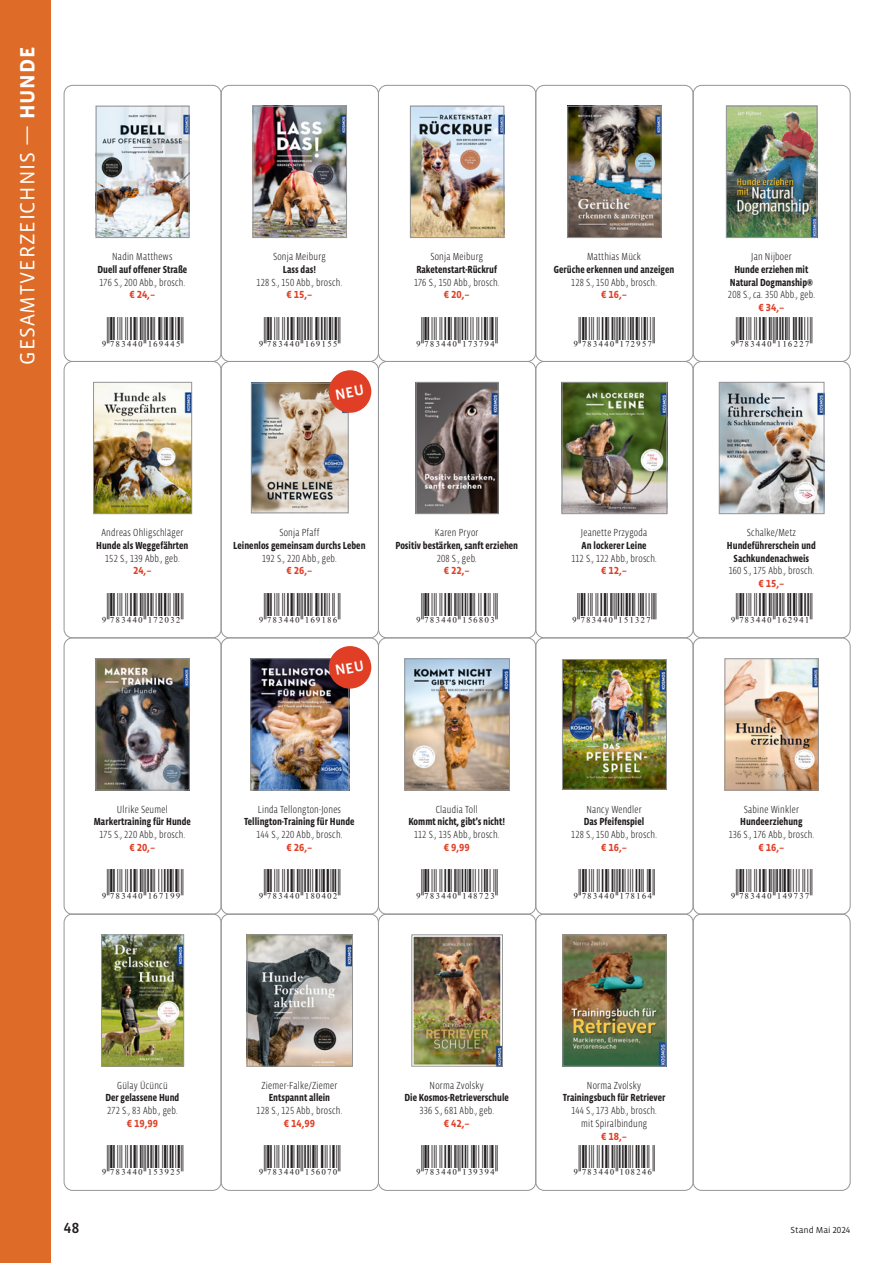
<style>
.page{position:relative;width:893px;height:1263px;background:#fff}
.page>*{position:absolute;margin:0;border:0;box-sizing:border-box;transform-origin:0 0}
.t1{font:21px "Vista Sans OT";letter-spacing:.04em;color:#fff}
.t2{font:500 15px "Vista Sans OT";color:#231f20}
.Copy_Backlist{font:12.75px "C Code UPCEAN HRBS3";letter-spacing:.02em;color:#231f20}
.Copy_Backlist-2{font:300 10.5px/12.8px "Vista Sans Nar OT";letter-spacing:.02em;color:#231f20;text-align:center}
.Copy_Backlist-3{font:700 10.5px/12.8px "Vista Sans Nar OT";color:#231f20;text-align:center}
.t3{font:9px "Vista Sans OT";color:#231f20}
.s1{font-weight:700}
.s2{font-family:"Vista Sans OT";font-weight:700;color:#e03f26}
.s3{font-weight:300}
.s4{font-family:"Vista Sans OT";color:#e03f26}
</style>
<div class="page">
<img style="left:98px;top:108px;width:89px;height:128px">
<div style="left:96px;top:106px;width:93px;height:132px;border:1px solid #939598"></div>
<div style="left:64px;top:85px;width:157px;height:277px;border:1px solid #939598;border-radius:9px"></div>
<img style="left:255px;top:108px;width:90px;height:128px">
<div style="left:253px;top:106px;width:94px;height:132px;border:1px solid #939598"></div>
<div style="left:221px;top:85px;width:158px;height:277px;border:1px solid #939598;border-radius:9px"></div>
<img style="left:412px;top:108px;width:90px;height:128px">
<div style="left:410px;top:106px;width:94px;height:132px;border:1px solid #939598"></div>
<div style="left:378px;top:85px;width:158px;height:277px;border:1px solid #939598;border-radius:9px"></div>
<img style="left:569px;top:108px;width:90px;height:128px">
<div style="left:567px;top:106px;width:94px;height:132px;border:1px solid #939598"></div>
<div style="left:535px;top:85px;width:158px;height:277px;border:1px solid #939598;border-radius:9px"></div>
<img style="left:728px;top:108px;width:87px;height:128px">
<div style="left:726px;top:106px;width:91px;height:132px;border:1px solid #939598"></div>
<div style="left:693px;top:85px;width:157px;height:277px;border:1px solid #939598;border-radius:9px"></div>
<img style="left:95px;top:384px;width:95px;height:128px">
<div style="left:93px;top:382px;width:99px;height:132px;border:1px solid #939598"></div>
<div style="left:64px;top:361px;width:157px;height:277px;border:1px solid #939598;border-radius:9px"></div>
<img style="left:98px;top:660px;width:90px;height:128px">
<div style="left:96px;top:658px;width:94px;height:132px;border:1px solid #939598"></div>
<div style="left:64px;top:637px;width:157px;height:277px;border:1px solid #939598;border-radius:9px"></div>
<img style="left:103px;top:936px;width:79px;height:128px">
<div style="left:101px;top:934px;width:83px;height:132px;border:1px solid #939598"></div>
<div style="left:64px;top:914px;width:157px;height:277px;border:1px solid #939598;border-radius:9px"></div>
<img style="left:253px;top:385px;width:93px;height:126px">
<div style="left:251px;top:383px;width:97px;height:130px;border:1px solid #939598"></div>
<div style="left:221px;top:361px;width:158px;height:277px;border:1px solid #939598;border-radius:9px"></div>
<div style="left:329px;top:370px;width:42px;height:43px;background:#e03f26;border-radius:50%"></div>
<img style="left:252px;top:660px;width:95px;height:128px">
<div style="left:250px;top:658px;width:99px;height:132px;border:1px solid #939598"></div>
<div style="left:221px;top:637px;width:158px;height:277px;border:1px solid #939598;border-radius:9px"></div>
<div style="left:329px;top:646px;width:42px;height:43px;background:#e03f26;border-radius:50%"></div>
<img style="left:249px;top:936px;width:102px;height:128px">
<div style="left:247px;top:934px;width:106px;height:132px;border:1px solid #939598"></div>
<div style="left:221px;top:914px;width:158px;height:277px;border:1px solid #939598;border-radius:9px"></div>
<img style="left:564px;top:384px;width:101px;height:128px">
<div style="left:562px;top:382px;width:105px;height:132px;border:1px solid #939598"></div>
<div style="left:535px;top:361px;width:158px;height:277px;border:1px solid #939598;border-radius:9px"></div>
<img style="left:564px;top:661px;width:101px;height:126px">
<div style="left:562px;top:659px;width:105px;height:130px;border:1px solid #939598"></div>
<div style="left:535px;top:637px;width:158px;height:277px;border:1px solid #939598;border-radius:9px"></div>
<img style="left:565px;top:936px;width:99px;height:128px">
<div style="left:563px;top:934px;width:103px;height:132px;border:1px solid #939598"></div>
<div style="left:535px;top:914px;width:158px;height:277px;border:1px solid #939598;border-radius:9px"></div>
<img style="left:721px;top:384px;width:101px;height:128px">
<div style="left:719px;top:382px;width:105px;height:132px;border:1px solid #939598"></div>
<div style="left:693px;top:361px;width:157px;height:277px;border:1px solid #939598;border-radius:9px"></div>
<img style="left:727px;top:660px;width:90px;height:128px">
<div style="left:725px;top:658px;width:94px;height:132px;border:1px solid #939598"></div>
<div style="left:693px;top:637px;width:157px;height:277px;border:1px solid #939598;border-radius:9px"></div>
<div style="left:693px;top:914px;width:157px;height:277px;border:1px solid #939598;border-radius:9px"></div>
<img style="left:418px;top:384px;width:78px;height:128px">
<div style="left:416px;top:382px;width:82px;height:132px;border:1px solid #939598"></div>
<div style="left:378px;top:361px;width:158px;height:277px;border:1px solid #939598;border-radius:9px"></div>
<img style="left:406px;top:660px;width:102px;height:128px">
<div style="left:404px;top:658px;width:106px;height:132px;border:1px solid #939598"></div>
<div style="left:378px;top:637px;width:158px;height:277px;border:1px solid #939598;border-radius:9px"></div>
<img style="left:414px;top:936px;width:87px;height:128px">
<div style="left:412px;top:934px;width:91px;height:132px;border:1px solid #939598"></div>
<div style="left:378px;top:914px;width:158px;height:277px;border:1px solid #939598;border-radius:9px"></div>
<div style="left:0;top:0;width:51px;height:1263px;background:#de6b27"></div>
<h1 class="t1" style="left:17px;top:365px;width:320px;rotate:-90deg">GESAMTVERZEICHNIS — <span class="s1">HUNDE</span></h1>
<p class="Copy_Backlist-2" style="left:97px;top:250px;width:91px">Nadin Matthews<br><span class="s1">Duell auf offener Straße<br></span>176 S., 200 Abb., brosch. <span class="s2">€ 24,–</span></p>
<p class="Copy_Backlist" style="left:101px;top:328px;width:83px">*[7WR4S0-BGJEEF]</p>
<p class="Copy_Backlist-2" style="left:257px;top:250px;width:87px">Sonja Meiburg<br><span class="s1">Lass das!<br></span>128 S., 150 Abb., brosch. <span class="s2">€ 15,–</span></p>
<p class="Copy_Backlist" style="left:258px;top:328px;width:83px">*[7WR4S0-BGJBFF]</p>
<p class="Copy_Backlist-2" style="left:414px;top:250px;width:87px">Sonja Meiburg<br><span class="s1">Raketenstart-Rückruf<br></span>176 S., 150 Abb., brosch. <span class="s2">€ 20,–</span></p>
<p class="Copy_Backlist" style="left:416px;top:328px;width:83px">*[7WR4S0-BHDHJE]</p>
<p class="Copy_Backlist-2" style="left:554px;top:250px;width:122px">Matthias Mück<br><span class="s1">Gerüche erkennen und anzeigen<br></span>128 S., 150 Abb., brosch.<br><span class="s2">€ 16,–</span></p>
<p class="Copy_Backlist" style="left:573px;top:328px;width:83px">*[7WR4S0-BHCJFH]</p>
<p class="Copy_Backlist-3" style="left:728px;top:250px;width:88px"><span class="s3">Jan Nijboer<br></span>Hunde erziehen mit<br>Natural Dogmanship®<br><span class="s3">208 S., ca. 350 Abb., geb. </span><span class="s4">€ 34,–</span></p>
<p class="Copy_Backlist" style="left:730px;top:328px;width:83px">*[7WR4S0-BBGCCH]</p>
<p class="Copy_Backlist-2" style="left:96px;top:526px;width:94px">Andreas Ohligschläger<br><span class="s1">Hunde als Weggefährten<br></span>152 S., 139 Abb., geb.<br><span class="s2">24,–</span></p>
<p class="Copy_Backlist" style="left:101px;top:604px;width:83px">*[7WR4S0-BHCADC]</p>
<p class="Copy_Backlist-3" style="left:233px;top:526px;width:134px"><span class="s3">Sonja Pfaff<br></span>Leinenlos gemeinsam durchs Leben<br><span class="s3">192 S., 220 Abb., geb.<br></span><span class="s4">€ 26,–</span></p>
<p class="Copy_Backlist" style="left:258px;top:604px;width:83px">*[7WR4S0-BGJBIG]</p>
<p class="Copy_Backlist-3" style="left:395px;top:526px;width:124px"><span class="s3">Karen Pryor<br></span>Positiv bestärken, sanft erziehen<br><span class="s3">208 S., geb.<br></span><span class="s4">€ 22,–</span></p>
<p class="Copy_Backlist" style="left:416px;top:604px;width:83px">*[7WR4S0-BFGIAD]</p>
<p class="Copy_Backlist-2" style="left:571px;top:526px;width:87px">Jeanette Przygoda<br><span class="s1">An lockerer Leine<br></span>112 S., 122 Abb., brosch. <span class="s2">€ 12,–</span></p>
<p class="Copy_Backlist" style="left:572px;top:604px;width:86px">*[7WR4S0-BFBDCH]]</p>
<p class="Copy_Backlist-3" style="left:727px;top:526px;width:90px"><span class="s3">Schalke/Metz<br></span>Hundeführerschein und<br>Sachkundenachweis<br><span class="s3">160 S., 175 Abb., brosch. </span><span class="s4">€ 15,–</span></p>
<p class="Copy_Backlist" style="left:730px;top:604px;width:83px">*[7WR4S0-BGCJEB]</p>
<p class="Copy_Backlist-2" style="left:94px;top:803px;width:99px">Ulrike Seumel<br><span class="s1">Markertraining für Hunde<br></span>175 S., 220 Abb., brosch.<br><span class="s2">€ 20,–</span></p>
<p class="Copy_Backlist" style="left:101px;top:880px;width:83px">*[7WR4S0-BGHBJJ]</p>
<p class="Copy_Backlist-2" style="left:244px;top:803px;width:112px">Linda Tellongton-Jones<br><span class="s1">Tellington-Training für Hunde<br></span>144 S., 220 Abb., brosch.<br><span class="s2">€ 26,–</span></p>
<p class="Copy_Backlist" style="left:258px;top:880px;width:83px">*[7WR4S0-BIAEAC]</p>
<p class="Copy_Backlist-2" style="left:408px;top:803px;width:98px">Claudia Toll<br><span class="s1">Kommt nicht, gibt’s nicht!<br></span>112 S., 135 Abb., brosch.<br><span class="s2">€ 9,99</span></p>
<p class="Copy_Backlist" style="left:416px;top:880px;width:83px">*[7WR4S0-BEIHCD]</p>
<p class="Copy_Backlist-2" style="left:571px;top:803px;width:87px">Nancy Wendler<br><span class="s1">Das Pfeifenspiel<br></span>128 S., 150 Abb., brosch. <span class="s2">€ 16,–</span></p>
<p class="Copy_Backlist" style="left:573px;top:880px;width:83px">*[7WR4S0-BHIBGE]</p>
<p class="Copy_Backlist-2" style="left:729px;top:803px;width:87px">Sabine Winkler<br><span class="s1">Hundeerziehung<br></span>136 S., 176 Abb., brosch. <span class="s2">€ 16,–</span></p>
<p class="Copy_Backlist" style="left:730px;top:880px;width:83px">*[7WR4S0-BEJHDH]</p>
<h2 class="t2" style="left:64px;top:1220px;width:17px">48</h2>
<p class="Copy_Backlist-2" style="left:105px;top:1079px;width:76px">Gülay Ücüncü<br><span class="s1">Der gelassene Hund<br></span>272 S., 83 Abb., geb. <span class="s2">€ 19,99</span></p>
<p class="Copy_Backlist" style="left:101px;top:1156px;width:83px">*[7WR4S0-BFDJCF]</p>
<p class="Copy_Backlist-2" style="left:257px;top:1079px;width:87px">Ziemer-Falke/Ziemer<br><span class="s1">Entspannt allein<br></span>128 S., 125 Abb., brosch. <span class="s2">€ 14,99</span></p>
<p class="Copy_Backlist" style="left:258px;top:1156px;width:83px">*[7WR4S0-BFGAHA]</p>
<p class="Copy_Backlist-2" style="left:405px;top:1079px;width:106px">Norma Zvolsky<br><span class="s1">Die Kosmos-Retrieverschule<br></span>336 S., 681 Abb., geb.<br><span class="s2">€ 42,–</span></p>
<p class="Copy_Backlist" style="left:416px;top:1156px;width:83px">*[7WR4S0-BDJDJE]</p>
<p class="Copy_Backlist-2" style="left:563px;top:1079px;width:104px">Norma Zvolsky<br><span class="s1">Trainingsbuch für Retriever<br></span>144 S., 173 Abb., brosch.<br>mit Spiralbindung<br><span class="s2">€ 18,–</span></p>
<p class="Copy_Backlist" style="left:573px;top:1156px;width:83px">*[7WR4S0-BAICEG]</p>
<p class="t3" style="left:790px;top:1225px;width:61px">Stand Mai 2024</p>
</div>
